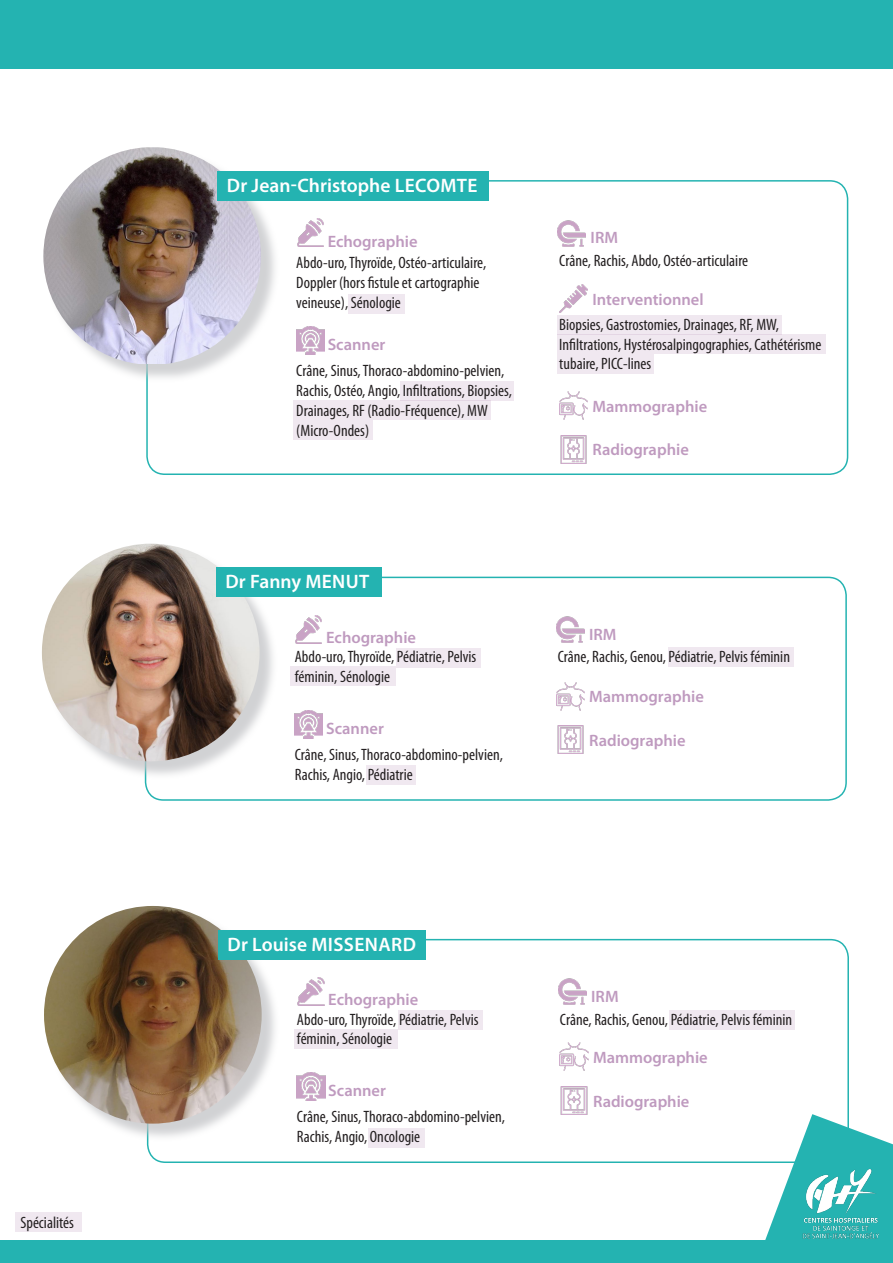
<style>
.page{position:relative;width:893px;height:1263px;background:#fff}
.page>*{position:absolute;margin:0;border:0;box-sizing:border-box;transform-origin:0 0}
.t1{font:600 19.5px "Myriad Pro";letter-spacing:.005em;color:#fff}
.t2{font:condensed 16.5px/19.8px "Myriad Pro";color:#231f20}
.t3{font:600 16.5px "Myriad Pro";color:#bf9abf}
</style>
<div class="page">
<div style="left:669px;top:1010px;width:126px;height:20px;background:#f0e8f0"></div>
<div style="left:368px;top:1128px;width:57px;height:20px;background:#f0e8f0"></div>
<div style="left:294px;top:1029px;width:104px;height:19px;background:#f0e8f0"></div>
<div style="left:398px;top:1010px;width:85px;height:20px;background:#f0e8f0"></div>
<div style="left:668px;top:647px;width:125px;height:20px;background:#f0e8f0"></div>
<div style="left:367px;top:765px;width:49px;height:19px;background:#f0e8f0"></div>
<div style="left:291px;top:666px;width:105px;height:20px;background:#f0e8f0"></div>
<div style="left:396px;top:648px;width:84px;height:19px;background:#f0e8f0"></div>
<div style="left:557px;top:354px;width:97px;height:19px;background:#f0e8f0"></div>
<div style="left:557px;top:334px;width:269px;height:20px;background:#f0e8f0"></div>
<div style="left:557px;top:316px;width:225px;height:19px;background:#f0e8f0"></div>
<div style="left:293px;top:420px;width:80px;height:20px;background:#f0e8f0"></div>
<div style="left:293px;top:400px;width:198px;height:20px;background:#f0e8f0"></div>
<div style="left:401px;top:381px;width:113px;height:19px;background:#f0e8f0"></div>
<div style="left:348px;top:294px;width:57px;height:20px;background:#f0e8f0"></div>
<div style="left:0;top:0;width:893px;height:69px;background:#24b3b1"></div>
<div style="left:0;top:1240px;width:893px;height:23px;background:#24b3b1"></div>
<div style="left:46px;top:150px;width:233px;height:233px;background:#c2c3c6;opacity:.75"></div>
<img style="left:43px;top:147px;width:218px;height:217px">
<div style="left:218px;top:171px;width:271px;height:30px;background:#24b3b1"></div>
<img style="left:296px;top:327px;width:28px;height:28px">
<img style="left:297px;top:219px;width:27px;height:28px">
<img style="left:557px;top:220px;width:28px;height:27px">
<img style="left:559px;top:284px;width:28px;height:28px">
<div style="left:145px;top:577px;width:702px;height:224px;border:2px solid #24b3b1;border-radius:18px"></div>
<div style="left:44px;top:546px;width:234px;height:234px;background:#c2c3c6;opacity:.75"></div>
<img style="left:42px;top:544px;width:218px;height:217px;border-radius:109px">
<div style="left:216px;top:567px;width:166px;height:30px;background:#24b3b1"></div>
<img style="left:295px;top:711px;width:28px;height:28px">
<img style="left:295px;top:615px;width:27px;height:28px">
<img style="left:556px;top:616px;width:28px;height:27px">
<div style="left:147px;top:939px;width:702px;height:224px;border:2px solid #24b3b1;border-radius:18px"></div>
<div style="left:46px;top:908px;width:234px;height:234px;background:#c2c3c6;opacity:.75"></div>
<img style="left:44px;top:906px;width:218px;height:217px;border-radius:109px">
<div style="left:218px;top:930px;width:208px;height:30px;background:#24b3b1"></div>
<img style="left:297px;top:1073px;width:28px;height:28px">
<img style="left:297px;top:977px;width:28px;height:28px">
<img style="left:558px;top:978px;width:28px;height:27px">
<svg style="left:757px;top:1114px;width:136px;height:126px"></svg>
<img style="left:798px;top:1168px;width:82px;height:71px">
<img style="left:559px;top:391px;width:28px;height:28px">
<div style="left:15px;top:1212px;width:67px;height:19px;background:#f0e8f0"></div>
<img style="left:560px;top:435px;width:27px;height:28px">
<img style="left:556px;top:682px;width:28px;height:28px">
<img style="left:557px;top:726px;width:27px;height:28px">
<img style="left:560px;top:1043px;width:28px;height:28px">
<img style="left:560px;top:1086px;width:28px;height:28px">
<p class="t2" style="left:20px;top:1212px;width:55px">Spécialités</p>
<p class="t1" style="left:227px;top:173px;width:252px">Dr Jean-Christophe LECOMTE</p>
<p class="t3" style="left:328px;top:231px;width:91px">Echographie</p>
<p class="t2" style="left:296px;top:253px;width:191px">Abdo-uro, Thyroïde, Ostéo-articulaire,<br>Doppler (hors fistule et cartographie veineuse), Sénologie</p>
<p class="t3" style="left:328px;top:334px;width:59px">Scanner</p>
<p class="t2" style="left:296px;top:361px;width:217px">Crâne, Sinus, Thoraco-abdomino-pelvien, Rachis, Ostéo, Angio, Infiltrations, Biopsies, Drainages, RF (Radio-Fréquence), MW (Micro-Ondes)</p>
<p class="t1" style="left:225px;top:569px;width:146px">Dr Fanny MENUT</p>
<p class="t3" style="left:326px;top:627px;width:91px">Echographie</p>
<p class="t2" style="left:295px;top:647px;width:183px">Abdo-uro, Thyroïde, Pédiatrie, Pelvis féminin, Sénologie</p>
<p class="t3" style="left:326px;top:718px;width:59px">Scanner</p>
<p class="t2" style="left:295px;top:744px;width:210px">Crâne, Sinus, Thoraco-abdomino-pelvien,<br>Rachis, Angio, Pédiatrie</p>
<p class="t3" style="left:591px;top:227px;width:29px">IRM</p>
<p class="t2" style="left:559px;top:250px;width:190px">Crâne, Rachis, Abdo, Ostéo-articulaire</p>
<p class="t3" style="left:592px;top:288px;width:113px">Interventionnel</p>
<p class="t2" style="left:559px;top:314px;width:221px">Biopsies, Gastrostomies, Drainages, RF, MW,</p>
<p class="t2" style="left:559px;top:334px;width:264px">Infiltrations, Hystérosalpingographies, Cathétérisme tubaire, PICC-lines</p>
<p class="t3" style="left:592px;top:396px;width:116px">Mammographie</p>
<p class="t3" style="left:592px;top:439px;width:98px">Radiographie</p>
<p class="t3" style="left:589px;top:623px;width:29px">IRM</p>
<p class="t2" style="left:558px;top:647px;width:234px">Crâne, Rachis, Genou, Pédiatrie, Pelvis féminin</p>
<p class="t3" style="left:589px;top:686px;width:116px">Mammographie</p>
<p class="t3" style="left:589px;top:730px;width:98px">Radiographie</p>
<p class="t1" style="left:228px;top:931px;width:190px">Dr Louise MISSENARD</p>
<p class="t3" style="left:328px;top:989px;width:91px">Echographie</p>
<p class="t2" style="left:297px;top:1009px;width:183px">Abdo-uro, Thyroïde, Pédiatrie, Pelvis féminin, Sénologie</p>
<p class="t3" style="left:328px;top:1080px;width:59px">Scanner</p>
<p class="t2" style="left:297px;top:1106px;width:210px">Crâne, Sinus, Thoraco-abdomino-pelvien,<br>Rachis, Angio, Oncologie</p>
<p class="t3" style="left:591px;top:986px;width:29px">IRM</p>
<p class="t2" style="left:560px;top:1009px;width:234px">Crâne, Rachis, Genou, Pédiatrie, Pelvis féminin</p>
<p class="t3" style="left:593px;top:1047px;width:116px">Mammographie</p>
<p class="t3" style="left:593px;top:1091px;width:98px">Radiographie</p>
</div>
